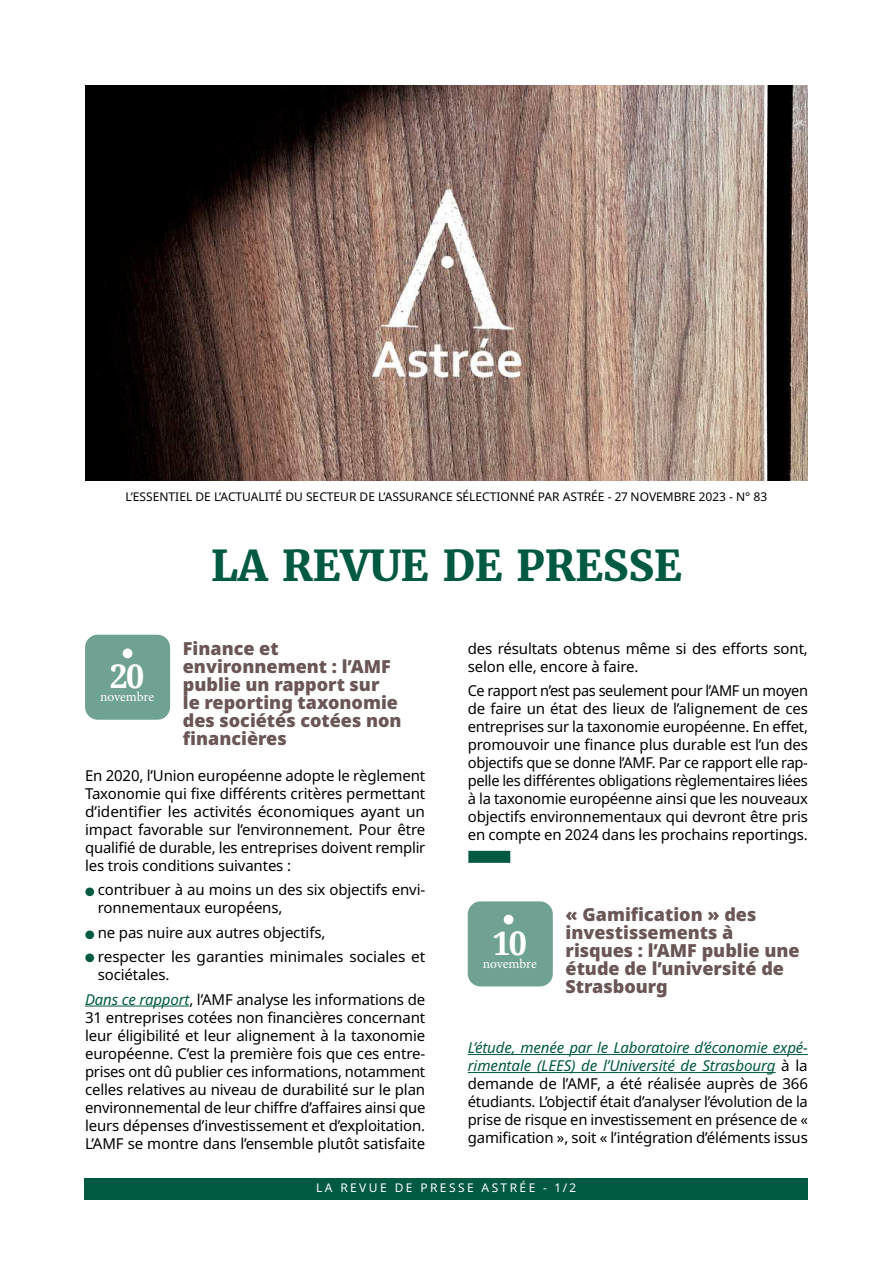
<style>
.page{position:relative;width:893px;height:1263px;background:#fff}
.page>*{position:absolute;margin:0;border:0;box-sizing:border-box;transform-origin:0 0}
.t1{font:900 42px "Merriweather";color:#005941}
.t2{font:700 32.4px "Noto Serif";color:#fff}
.t3{font:900 18px/18px "Noto Sans";color:#6a5654}
.t4{font:15px/18px "Noto Sans";letter-spacing:-.01em;color:#000;text-align:justify}
.t5{font:13.5px "Minion Pro";letter-spacing:-.01em;color:#fff}
.t6{font:12px "Noto Sans";color:#000}
.t7{font:12px "Noto Sans";letter-spacing:.2em;color:#fff}
.t8{font:500 12px "ITC Zapf Dingbats";color:#005941}
.s1{font-style:italic;color:#005941}
</style>
<div class="page">
<img style="left:85px;top:85px;width:723px;height:395px">
<hr style="left:85px;top:1006px;width:104px;height:1px;background:#005941">
<div style="left:85px;top:635px;width:85px;height:85px;background:#70a293;border-radius:13px"></div>
<div style="left:123px;top:648px;width:9px;height:10px;background:#fff;border-radius:50%"></div>
<div style="left:84px;top:1178px;width:724px;height:21px;background:#005941"></div>
<div style="left:468px;top:851px;width:42px;height:12px;background:#005941"></div>
<hr style="left:468px;top:1054px;width:340px;height:1px;background:#005941">
<hr style="left:468px;top:1072px;width:308px;height:1px;background:#005941">
<div style="left:468px;top:901px;width:85px;height:85px;background:#70a293;border-radius:13px"></div>
<div style="left:504px;top:915px;width:9px;height:9px;background:#fff;border-radius:50%"></div>
<p class="t6" style="left:126px;top:490px;width:643px">L’ESSENTIEL DE L’ACTUALITÉ DU SECTEUR DE L’ASSURANCE SÉLECTIONNÉ PAR ASTRÉE - 27 NOVEMBRE 2023 - N° 83</p>
<h1 class="t1" style="left:211px;top:536px;width:472px">LA REVUE DE PRESSE</h1>
<p class="t3" style="left:183px;top:640px;width:220px">Finance et environnement : l’AMF publie un rapport sur<br>le reporting taxonomie des sociétés cotées non financières</p>
<p class="t4" style="left:85px;top:767px;width:342px">En 2020, l’Union européenne adopte le règlement Taxonomie qui fixe différents critères permettant d’identifier les activités économiques ayant un impact favorable sur l’environnement. Pour être qualifié de durable, les entreprises doivent remplir les trois conditions suivantes :</p>
<p class="t4" style="left:98px;top:881px;width:329px">contribuer à au moins un des six objectifs envi&shy;ronnementaux européens,</p>
<p class="t4" style="left:98px;top:920px;width:329px;line-height:24.5px">ne pas nuire aux autres objectifs,<br>respecter les garanties minimales sociales et</p>
<p class="t4" style="left:85px;top:963px;width:342px;line-height:24.3px;text-indent:13px">sociétales.<br><span class="s1">Dans ce rapport</span>, l’AMF analyse les informations de</p>
<p class="t4" style="left:85px;top:1008px;width:342px">31 entreprises cotées non financières concernant leur éligibilité et leur alignement à la taxonomie européenne. C’est la première fois que ces entre&shy;prises ont dû publier ces informations, notamment celles relatives au niveau de durabilité sur le plan environnemental de leur chiffre d’affaires ainsi que leurs dépenses d’investissement et d’exploitation.<br>L’AMF se montre dans l’ensemble plutôt satisfaite</p>
<h2 class="t2" style="left:110px;top:653px;width:36px">20</h2>
<p class="t5" style="left:100px;top:688px;width:56px">novembre</p>
<p class="t8" style="left:85px;top:886px;width:11px">●</p>
<p class="t4" style="left:468px;top:640px;width:342px">des résultats obtenus même si des efforts sont, selon elle, encore à faire.</p>
<p class="t4" style="left:468px;top:682px;width:342px">Ce rapport n’est pas seulement pour l’AMF un moyen de faire un état des lieux de l’alignement de ces entreprises sur la taxonomie européenne. En effet, promouvoir une finance plus durable est l’un des objectifs que se donne l’AMF. Par ce rapport elle rap&shy;pelle les différentes obligations règlementaires liées à la taxonomie européenne ainsi que les nouveaux objectifs environnementaux qui devront être pris en compte en 2024 dans les prochains reportings.</p>
<h2 class="t2" style="left:492px;top:920px;width:36px">10</h2>
<p class="t5" style="left:483px;top:955px;width:56px">novembre</p>
<p class="t3" style="left:566px;top:905px;width:236px">« Gamification » des investissements à risques : l’AMF publie une étude de l’université de<br>Strasbourg</p>
<p class="t4" style="left:468px;top:1039px;width:342px"><span class="s1">L’étude, menée par le Laboratoire d’économie expé&shy;rimentale (LEES) de l’Université de Strasbourg</span> à la demande de l’AMF, a été réalisée auprès de 366 étudiants. L’objectif était d’analyser l’évolution de la prise de risque en investissement en présence de « gamification », soit « l’intégration d’éléments issus</p>
<p class="t7" style="left:316px;top:1181px;width:262px">LA REVUE DE PRESSE ASTRÉE - 1/2</p>
</div>
